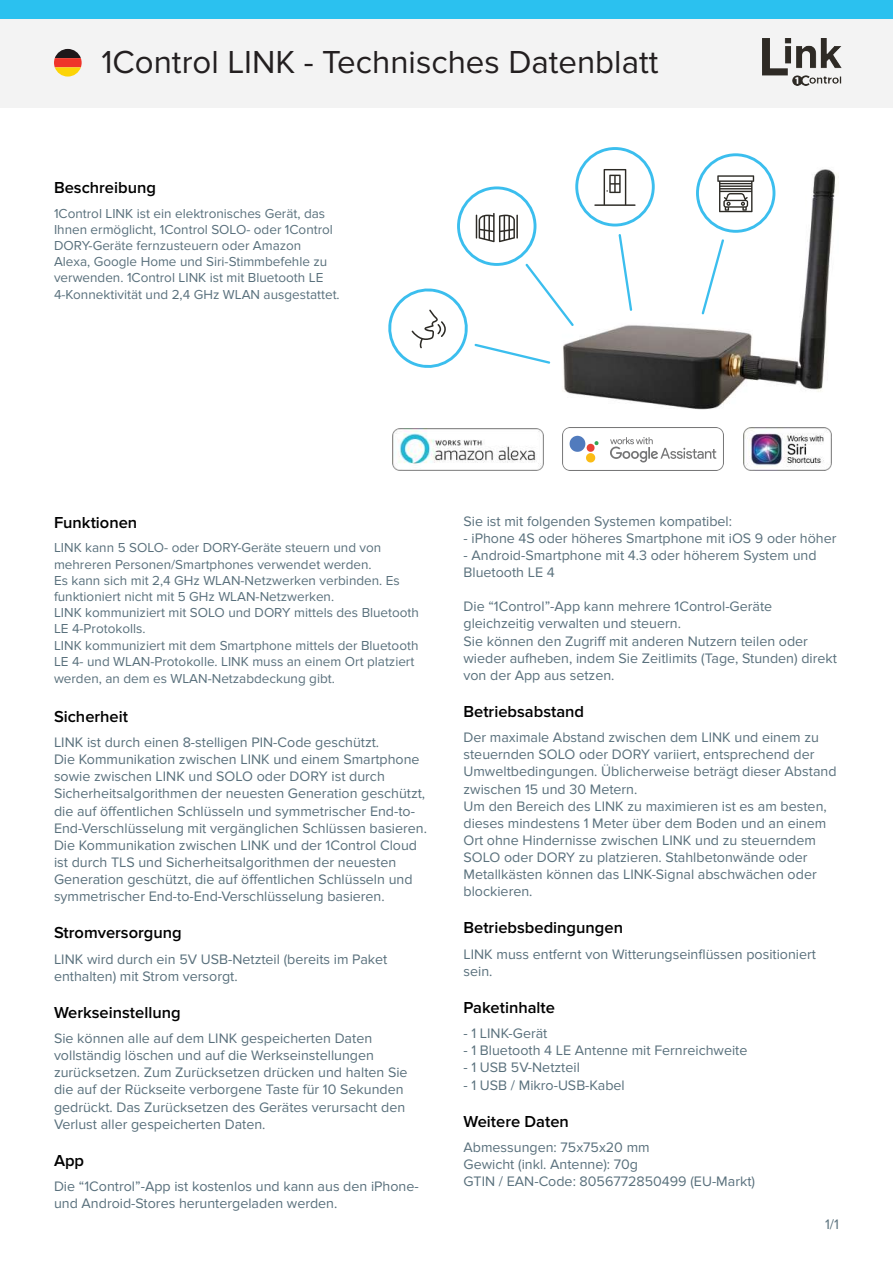
<style>
.page{position:relative;width:893px;height:1263px;background:#fff}
.page>*{position:absolute;margin:0;border:0;box-sizing:border-box;transform-origin:0 0}
.t1{font:33px "Proxima Nova";color:#231f20}
.t2{font:600 16.5px "Proxima Nova";color:#000001}
.t3{font:14.25px/17.1px "Proxima Nova";color:#59707c}
.t4{font:13.5px/16.4px "Proxima Nova";color:#59707c}
</style>
<div class="page">
<div style="left:0;top:0;width:893px;height:108px;background:#f3f3f3"></div>
<div style="left:0;top:0;width:893px;height:18px;background:#2bc1ef"></div>
<img style="left:763px;top:39px;width:79px;height:47px">
<svg style="left:54px;top:49px;width:28px;height:28px"></svg>
<img style="left:563px;top:169px;width:276px;height:241px">
<svg style="left:696px;top:153px;width:79px;height:80px"></svg>
<svg style="left:702px;top:239px;width:22px;height:75px"></svg>
<svg style="left:388px;top:147px;width:267px;height:226px"></svg>
<img style="left:563px;top:428px;width:161px;height:43px">
<img style="left:743px;top:428px;width:88px;height:43px">
<img style="left:393px;top:428px;width:150px;height:43px">
<h1 class="t1" style="left:101px;top:43px;width:559px">1Control LINK - Technisches Datenblatt</h1>
<p class="t2" style="left:54px;top:178px;width:104px">Beschreibung</p>
<p class="t4" style="left:54px;top:205px;width:287px">1Control LINK ist ein elektronisches Gerät, das Ihnen ermöglicht, 1Control SOLO- oder 1Control DORY-Geräte fernzusteuern oder Amazon Alexa, Google Home und Siri-Stimmbefehle zu verwenden. 1Control LINK ist mit Bluetooth LE 4-Konnektivität und 2,4 GHz WLAN ausgestattet.</p>
<p class="t2" style="left:54px;top:513px;width:85px">Funktionen</p>
<p class="t4" style="left:54px;top:540px;width:367px">LINK kann 5 SOLO- oder DORY-Geräte steuern und von mehreren Personen/Smartphones verwendet werden.<br>Es kann sich mit 2,4 GHz WLAN-Netzwerken verbinden. Es funktioniert nicht mit 5 GHz WLAN-Netzwerken.<br>LINK kommuniziert mit SOLO und DORY mittels des Bluetooth LE 4-Protokolls.<br>LINK kommuniziert mit dem Smartphone mittels der Bluetooth LE 4- und WLAN-Protokolle. LINK muss an einem Ort platziert werden, an dem es WLAN-Netzabdeckung gibt.</p>
<p class="t2" style="left:54px;top:706px;width:76px">Sicherheit</p>
<p class="t3" style="left:54px;top:734px;width:375px">LINK ist durch einen 8-stelligen PIN-Code geschützt.<br>Die Kommunikation zwischen LINK und einem Smartphone sowie zwischen LINK und SOLO oder DORY ist durch Sicherheitsalgorithmen der neuesten Generation geschützt, die auf öffentlichen Schlüsseln und symmetrischer End-to-End-Verschlüsselung mit vergänglichen Schlüssen basieren.<br>Die Kommunikation zwischen LINK und der 1Control Cloud ist durch TLS und Sicherheitsalgorithmen der neuesten Generation geschützt, die auf öffentlichen Schlüsseln und symmetrischer End-to-End-Verschlüsselung basieren.</p>
<p class="t2" style="left:54px;top:923px;width:129px">Stromversorgung</p>
<p class="t3" style="left:54px;top:950px;width:335px">LINK wird durch ein 5V USB-Netzteil (bereits im Paket enthalten) mit Strom versorgt.</p>
<p class="t2" style="left:54px;top:1002px;width:128px">Werkseinstellung</p>
<p class="t3" style="left:54px;top:1030px;width:355px">Sie können alle auf dem LINK gespeicherten Daten vollständig löschen und auf die Werkseinstellungen zurücksetzen. Zum Zurücksetzen drücken und halten Sie die auf der Rückseite verborgene Taste für 10 Sekunden gedrückt. Das Zurücksetzen des Gerätes verursacht den Verlust aller gespeicherten Daten.</p>
<p class="t2" style="left:54px;top:1150px;width:32px">App</p>
<p class="t3" style="left:54px;top:1178px;width:366px">Die “1Control”-App ist kostenlos und kann aus den iPhone&shy;und Android-Stores heruntergeladen werden.</p>
<p class="t3" style="left:463px;top:513px;width:270px">Sie ist mit folgenden Systemen kompatibel:</p>
<p class="t3" style="left:463px;top:530px;width:374px">- iPhone 4S oder höheres Smartphone mit iOS 9 oder höher</p>
<p class="t3" style="left:463px;top:547px;width:355px">- Android-Smartphone mit 4.3 oder höherem System und<br>Bluetooth LE 4</p>
<p class="t3" style="left:463px;top:598px;width:375px">Die “1Control”-App kann mehrere 1Control-Geräte gleichzeitig verwalten und steuern.<br>Sie können den Zugriff mit anderen Nutzern teilen oder wieder aufheben, indem Sie Zeitlimits (Tage, Stunden) direkt von der App aus setzen.</p>
<p class="t2" style="left:463px;top:702px;width:122px">Betriebsabstand</p>
<p class="t3" style="left:463px;top:729px;width:375px">Der maximale Abstand zwischen dem LINK und einem zu steuernden SOLO oder DORY variiert, entsprechend der Umweltbedingungen. Üblicherweise beträgt dieser Abstand zwischen 15 und 30 Metern.<br>Um den Bereich des LINK zu maximieren ist es am besten, dieses mindestens 1 Meter über dem Boden und an einem Ort ohne Hindernisse zwischen LINK und zu steuerndem SOLO oder DORY zu platzieren. Stahlbetonwände oder Metallkästen können das LINK-Signal abschwächen oder blockieren.</p>
<p class="t2" style="left:463px;top:918px;width:161px">Betriebsbedingungen</p>
<p class="t3" style="left:463px;top:945px;width:354px">LINK muss entfernt von Witterungseinflüssen positioniert sein.</p>
<p class="t2" style="left:463px;top:998px;width:93px">Paketinhalte</p>
<p class="t3" style="left:463px;top:1025px;width:85px">- 1 LINK-Gerät</p>
<p class="t3" style="left:463px;top:1042px;width:286px">- 1 Bluetooth 4 LE Antenne mit Fernreichweite</p>
<p class="t3" style="left:463px;top:1059px;width:118px">- 1 USB 5V-Netzteil</p>
<p class="t3" style="left:463px;top:1076px;width:163px">- 1 USB / Mikro-USB-Kabel</p>
<p class="t2" style="left:463px;top:1111px;width:107px">Weitere Daten</p>
<p class="t3" style="left:463px;top:1139px;width:293px">Abmessungen: 75x75x20 mm<br>Gewicht (inkl. Antenne): 70g<br>GTIN / EAN-Code: 8056772850499 (EU-Markt)</p>
<p class="t3" style="left:825px;top:1216px;width:15px">1/1</p>
</div>
